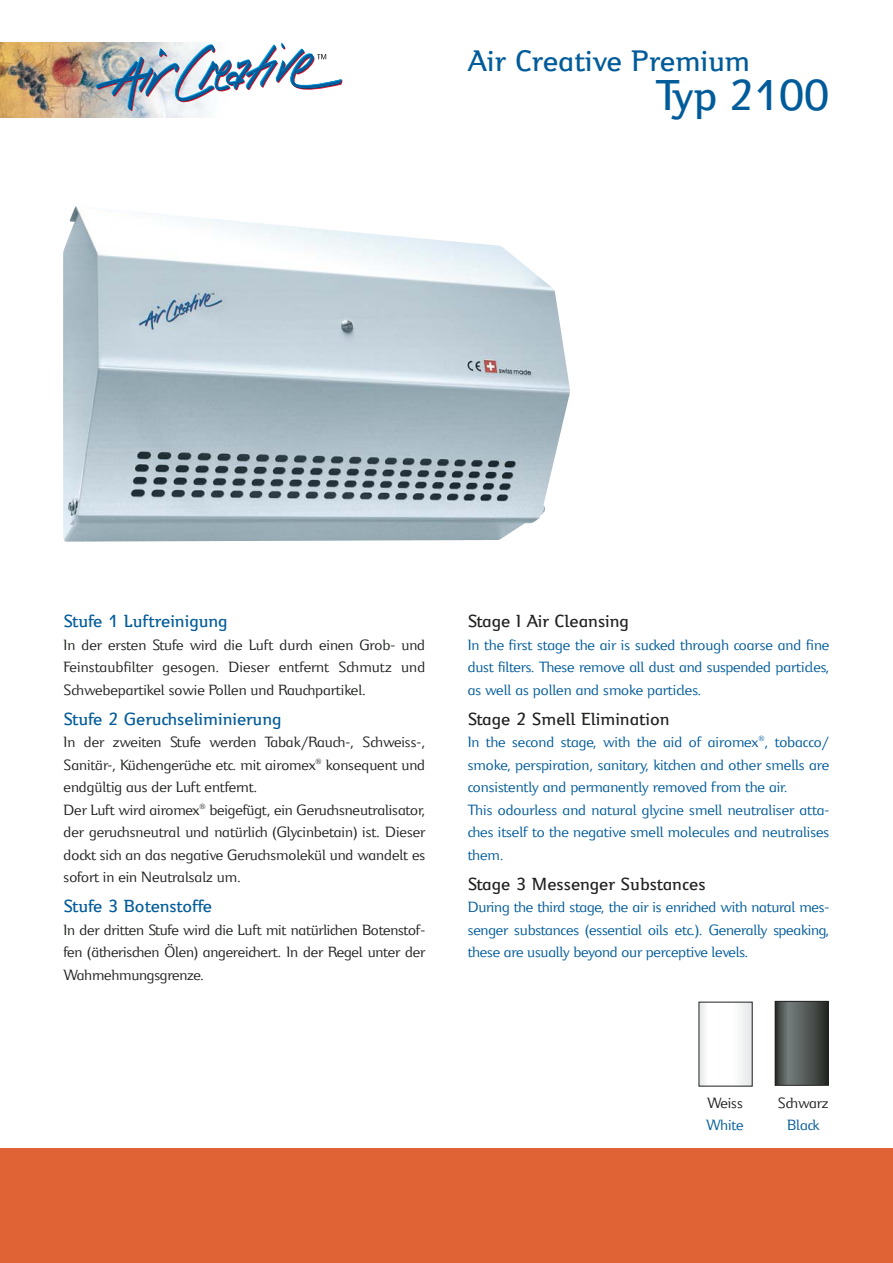
<style>
.page{position:relative;width:893px;height:1263px;background:#fff}
.page>*{position:absolute;margin:0;border:0;box-sizing:border-box;transform-origin:0 0}
.t1{font:500 48px "Jeunesse";color:#005b9a}
.t2{font:500 33px "Jeunesse";color:#005b9a}
.t3{font:500 19.5px "Jeunesse";color:#1f221e}
.t4{font:500 19.5px "Jeunesse";color:#005b9a}
.t5{font:16.5px/22.5px "Jeunesse";color:#1f221e;text-align:justify}
.t6{font:16.5px/22.5px "Jeunesse";color:#005b9a;text-align:justify}
</style>
<div class="page">
<div style="left:0;top:1148px;width:892px;height:115px;background:#df6334"></div>
<img style="left:0;top:43px;width:208px;height:74px">
<img style="left:95px;top:43px;width:248px;height:70px">
<img style="left:63px;top:206px;width:507px;height:336px">
<hr style="left:700px;top:1002px;width:1px;height:84px;background:#eaebec">
<hr style="left:701px;top:1002px;width:1px;height:84px;background:#eceeee">
<hr style="left:702px;top:1002px;width:1px;height:84px;background:#eeefef">
<hr style="left:703px;top:1002px;width:1px;height:84px;background:#f2f3f3">
<hr style="left:704px;top:1002px;width:1px;height:84px;background:#f4f5f5">
<hr style="left:705px;top:1002px;width:1px;height:84px;background:#f6f7f7">
<hr style="left:706px;top:1002px;width:1px;height:84px;background:#fafbfb">
<hr style="left:735px;top:1002px;width:1px;height:84px;background:#fafbfb">
<hr style="left:736px;top:1002px;width:1px;height:84px;background:#f9fafa">
<hr style="left:737px;top:1002px;width:1px;height:84px;background:#f8f9f9">
<hr style="left:738px;top:1002px;width:1px;height:84px;background:#f5f6f7">
<hr style="left:739px;top:1002px;width:1px;height:84px;background:#f5f5f6">
<hr style="left:740px;top:1002px;width:1px;height:84px;background:#f4f5f5">
<hr style="left:741px;top:1002px;width:1px;height:84px;background:#f1f2f2">
<hr style="left:742px;top:1002px;width:1px;height:84px;background:#f0f1f2">
<hr style="left:743px;top:1002px;width:1px;height:84px;background:#eff0f1">
<hr style="left:744px;top:1002px;width:1px;height:84px;background:#eef0f0">
<hr style="left:745px;top:1002px;width:1px;height:84px;background:#eceeee">
<hr style="left:746px;top:1002px;width:1px;height:84px;background:#ebedee">
<hr style="left:747px;top:1002px;width:1px;height:84px;background:#ebeced">
<hr style="left:748px;top:1002px;width:1px;height:84px;background:#e8eaea">
<hr style="left:749px;top:1002px;width:1px;height:84px;background:#e7e9ea">
<hr style="left:776px;top:1001px;width:1px;height:84px;background:#2c312c">
<hr style="left:777px;top:1001px;width:1px;height:84px;background:#383d38">
<hr style="left:778px;top:1001px;width:1px;height:84px;background:#3e4340">
<hr style="left:779px;top:1001px;width:1px;height:84px;background:#444946">
<hr style="left:780px;top:1001px;width:1px;height:84px;background:#4d5350">
<hr style="left:781px;top:1001px;width:1px;height:84px;background:#515654">
<hr style="left:782px;top:1001px;width:1px;height:84px;background:#555b58">
<hr style="left:783px;top:1001px;width:1px;height:84px;background:#5e6462">
<hr style="left:784px;top:1001px;width:1px;height:84px;background:#626867">
<hr style="left:785px;top:1001px;width:1px;height:84px;background:#656b6a">
<hr style="left:786px;top:1001px;width:1px;height:84px;background:#6c7373">
<hr style="left:787px;top:1001px;width:1px;height:84px;background:#707878">
<hr style="left:788px;top:1001px;width:1px;height:84px;background:#757c7c">
<hr style="left:789px;top:1001px;width:1px;height:84px;background:#717878">
<hr style="left:790px;top:1001px;width:1px;height:84px;background:#707878">
<hr style="left:791px;top:1001px;width:1px;height:84px;background:#6f7676">
<hr style="left:792px;top:1001px;width:1px;height:84px;background:#6c7373">
<hr style="left:793px;top:1001px;width:1px;height:84px;background:#6b7171">
<hr style="left:794px;top:1001px;width:1px;height:84px;background:#6a7170">
<hr style="left:795px;top:1001px;width:1px;height:84px;background:#676d6d">
<hr style="left:796px;top:1001px;width:1px;height:84px;background:#666d6c">
<hr style="left:797px;top:1001px;width:1px;height:84px;background:#656b6a">
<hr style="left:798px;top:1001px;width:1px;height:84px;background:#626968">
<hr style="left:799px;top:1001px;width:1px;height:84px;background:#616766">
<hr style="left:800px;top:1001px;width:1px;height:84px;background:#606665">
<hr style="left:801px;top:1001px;width:1px;height:84px;background:#5d6362">
<hr style="left:802px;top:1001px;width:1px;height:84px;background:#5b6261">
<hr style="left:803px;top:1001px;width:1px;height:84px;background:#59605f">
<hr style="left:804px;top:1001px;width:1px;height:84px;background:#575e5b">
<hr style="left:805px;top:1001px;width:1px;height:84px;background:#555b59">
<hr style="left:806px;top:1001px;width:1px;height:84px;background:#545957">
<hr style="left:807px;top:1001px;width:1px;height:84px;background:#515755">
<hr style="left:808px;top:1001px;width:1px;height:84px;background:#515654">
<hr style="left:809px;top:1001px;width:1px;height:84px;background:#4f5452">
<hr style="left:810px;top:1001px;width:1px;height:84px;background:#4d524f">
<hr style="left:811px;top:1001px;width:1px;height:84px;background:#4a504d">
<hr style="left:812px;top:1001px;width:1px;height:84px;background:#484f4c">
<hr style="left:813px;top:1001px;width:1px;height:84px;background:#464c48">
<hr style="left:814px;top:1001px;width:1px;height:84px;background:#444946">
<hr style="left:815px;top:1001px;width:1px;height:84px;background:#434845">
<hr style="left:816px;top:1001px;width:1px;height:84px;background:#404441">
<hr style="left:817px;top:1001px;width:1px;height:84px;background:#3e423e">
<hr style="left:818px;top:1001px;width:1px;height:84px;background:#3a3e3b">
<hr style="left:819px;top:1001px;width:1px;height:84px;background:#373b37">
<hr style="left:820px;top:1001px;width:1px;height:84px;background:#343834">
<hr style="left:821px;top:1001px;width:1px;height:84px;background:#323732">
<hr style="left:822px;top:1001px;width:1px;height:84px;background:#2e312d">
<hr style="left:823px;top:1001px;width:1px;height:84px;background:#2c312c">
<hr style="left:824px;top:1001px;width:1px;height:84px;background:#292d28">
<hr style="left:825px;top:1001px;width:1px;height:84px;background:#262924">
<hr style="left:828px;top:1001px;width:1px;height:84px;background:#1f221e">
<div style="left:774px;top:1001px;width:54px;height:85px;border:1px solid #1f221e"></div>
<h2 class="t2" style="left:468px;top:41px;width:283px">Air Creative Premium</h2>
<h1 class="t1" style="left:656px;top:66px;width:175px">Typ 2100</h1>
<p class="t4" style="left:64px;top:609px;width:165px">Stufe 1 Luftreinigung</p>
<p class="t5" style="left:64px;top:633px;width:363px">In der ersten Stufe wird die Luft durch einen Grob- und Feinstaubfilter gesogen. Dieser entfernt Schmutz und Schwebepartikel sowie Pollen und Rauchpartikel.</p>
<p class="t4" style="left:64px;top:707px;width:219px">Stufe 2 Geruchseliminierung</p>
<p class="t5" style="left:64px;top:730px;width:363px;text-align:left">In der zweiten Stufe werden Tabak/Rauch-, Schweiss-, Sanitär-, Küchengerüche etc. mit airomex<sup>®</sup> konsequent und endgültig aus der Luft entfernt.<br>Der Luft wird airomex<sup>®</sup> beigefügt, ein Geruchsneutralisator, der geruchsneutral und natürlich (Glycinbetain) ist. Dieser dockt sich an das negative Geruchsmolekül und wandelt es sofort in ein Neutralsalz um.</p>
<p class="t4" style="left:64px;top:894px;width:150px">Stufe 3 Botenstoffe</p>
<p class="t5" style="left:64px;top:918px;width:363px">In der dritten Stufe wird die Luft mit natürlichen Botenstof&shy;fen (ätherischen Ölen) angereichert. In der Regel unter der Wahrnehmungsgrenze.</p>
<p class="t3" style="left:468px;top:609px;width:163px">Stage I Air Cleansing</p>
<p class="t6" style="left:468px;top:633px;width:363px">In the first stage the air is sucked through coarse and fine dust filters. These remove all dust and suspended particles, as well as pollen and smoke particles.</p>
<p class="t3" style="left:468px;top:707px;width:203px">Stage 2 Smell Elimination</p>
<p class="t6" style="left:468px;top:730px;width:363px;text-align:left">In the second stage, with the aid of airomex<sup>®</sup>, tobacco/ smoke, perspiration, sanitary, kitchen and other smells are consistently and permanently removed from the air.<br>This odourless and natural glycine smell neutraliser atta&shy;ches itself to the negative smell molecules and neutralises them.</p>
<p class="t3" style="left:468px;top:872px;width:239px">Stage 3 Messenger Substances</p>
<p class="t6" style="left:468px;top:895px;width:363px">During the third stage, the air is enriched with natural mes&shy;senger substances (essential oils etc.). Generally speaking, these are usually beyond our perceptive levels.</p>
<p class="t5" style="left:707px;top:1091px;width:37px">Weiss</p>
<p class="t6" style="left:706px;top:1113px;width:39px">White</p>
<p class="t5" style="left:777px;top:1091px;width:53px">Schwarz</p>
<p class="t6" style="left:787px;top:1113px;width:34px">Black</p>
</div>
